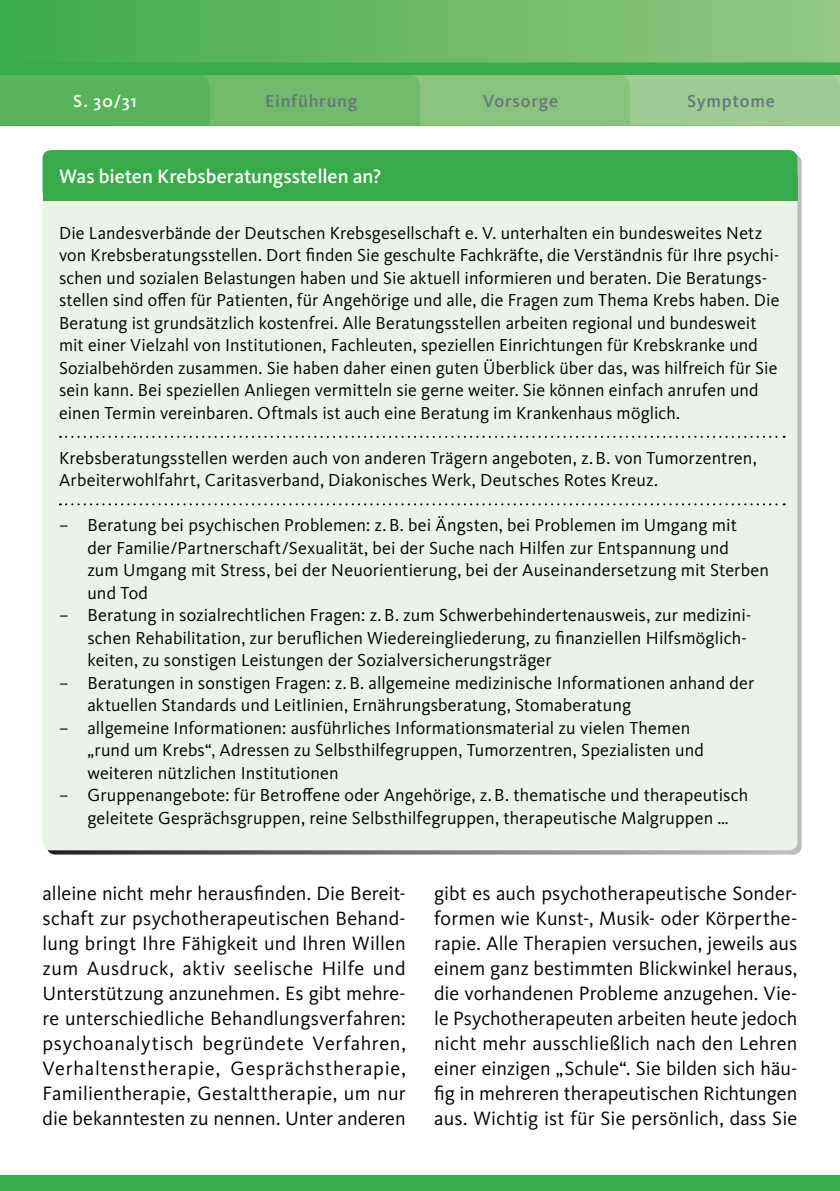
<style>
.page{position:relative;width:840px;height:1191px;background:#fff}
.page>*{position:absolute;margin:0;border:0;box-sizing:border-box;transform-origin:0 0}
.t1{font:20px/25px "Kievit Pro";letter-spacing:.005em;color:#000;text-align:justify}
.t2{font:500 20px "Kievit Pro";letter-spacing:-.005em;color:#fff}
.t3{font:18px/22.4px "Kievit Pro";letter-spacing:.005em;color:#000}
.t4{font:500 18px "Kievit Pro";letter-spacing:.045em;color:#68757d}
.t5{font:500 18px "Kievit Pro";color:#fff}
</style>
<div class="page">
<div style="left:0;top:0;width:839px;height:125px;background:linear-gradient(to right,#3eab48,#95c685)"></div>
<div style="left:0;top:1175px;width:839px;height:16px;background:#37ab49"></div>
<div style="left:43px;top:175px;width:754px;height:675px;background:#e9f3e6;border-radius:9px"></div>
<div style="left:43px;top:150px;width:754px;height:50px;background:#37ab49;border-radius:9px"></div>
<div style="left:43px;top:175px;width:754px;height:25px;background:#37ab49"></div>
<svg style="left:60px;top:436px;width:724px;height:2px"></svg>
<svg style="left:60px;top:503px;width:724px;height:2px"></svg>
<div style="left:0;top:63px;width:839px;height:12px;background:#37ab49"></div>
<svg style="left:0;top:75px;width:839px;height:50px;background:#7bbe74"></svg>
<p class="t5" style="left:73px;top:90px;width:65px">S. 30/31</p>
<p class="t4" style="left:265px;top:90px;width:93px">Einführung</p>
<p class="t4" style="left:482px;top:90px;width:77px">Vorsorge</p>
<p class="t4" style="left:687px;top:90px;width:89px">Symptome</p>
<p class="t2" style="left:59px;top:164px;width:323px">Was bieten Krebsberatungsstellen an?</p>
<p class="t3" style="left:59px;top:221px;width:721px">Die Landesverbände der Deutschen Krebsgesellschaft e. V. unterhalten ein bundesweites Netz von Krebsberatungsstellen. Dort finden Sie geschulte Fachkräfte, die Verständnis für Ihre psychi&shy;schen und sozialen Belastungen haben und Sie aktuell informieren und beraten. Die Beratungs&shy;stellen sind offen für Patienten, für Angehörige und alle, die Fragen zum Thema Krebs haben. Die Beratung ist grundsätzlich kostenfrei. Alle Beratungsstellen arbeiten regional und bundesweit mit einer Vielzahl von Institutionen, Fachleuten, speziellen Einrichtungen für Krebskranke und Sozialbehörden zusammen. Sie haben daher einen guten Überblick über das, was hilfreich für Sie sein kann. Bei speziellen Anliegen vermitteln sie gerne weiter. Sie können einfach anrufen und einen Termin vereinbaren. Oftmals ist auch eine Beratung im Krankenhaus möglich.</p>
<p class="t3" style="left:59px;top:446px;width:698px">Krebsberatungsstellen werden auch von anderen Trägern angeboten, z.B. von Tumorzentren,<br>Arbeiterwohlfahrt, Caritasverband, Diakonisches Werk, Deutsches Rotes Kreuz.</p>
<p class="t3" style="left:87px;top:514px;width:682px;text-indent:-28px">– Beratung bei psychischen Problemen: z.B. bei Ängsten, bei Problemen im Umgang mit<br>der Familie/Partnerschaft/Sexualität, bei der Suche nach Hilfen zur Entspannung und<br>zum Umgang mit Stress, bei der Neuorientierung, bei der Auseinandersetzung mit Sterben und Tod</p>
<p class="t3" style="left:87px;top:604px;width:665px;text-indent:-28px">– Beratung in sozialrechtlichen Fragen: z.B. zum Schwerbehindertenausweis, zur medizini&shy;schen Rehabilitation, zur beruflichen Wiedereingliederung, zu finanziellen Hilfsmöglich&shy;keiten, zu sonstigen Leistungen der Sozialversicherungsträger</p>
<p class="t3" style="left:87px;top:671px;width:668px;text-indent:-28px">– Beratungen in sonstigen Fragen: z.B. allgemeine medizinische Informationen anhand der aktuellen Standards und Leitlinien, Ernährungsberatung, Stomaberatung</p>
<p class="t3" style="left:87px;top:716px;width:617px;text-indent:-28px">– allgemeine Informationen: ausführliches Informationsmaterial zu vielen Themen „rund um Krebs“, Adressen zu Selbsthilfegruppen, Tumorzentren, Spezialisten und weiteren nützlichen Institutionen</p>
<p class="t3" style="left:59px;top:784px;width:690px;text-align:center">– Gruppenangebote: für Betroffene oder Angehörige, z.B. thematische und therapeutisch geleitete Gesprächsgruppen, reine Selbsthilfegruppen, therapeutische Malgruppen …</p>
<p class="t1" style="left:43px;top:881px;width:364px">alleine nicht mehr herausfinden. Die Bereit&shy;schaft zur psychotherapeutischen Behand&shy;lung bringt Ihre Fähigkeit und Ihren Willen zum Ausdruck, aktiv seelische Hilfe und Unterstützung anzunehmen. Es gibt mehre&shy;re unterschiedliche Behandlungsverfahren: psychoanalytisch begründete Verfahren, Verhaltenstherapie, Gesprächstherapie, Familientherapie, Gestalttherapie, um nur die bekanntesten zu nennen. Unter anderen</p>
<p class="t1" style="left:434px;top:881px;width:364px">gibt es auch psychotherapeutische Sonder&shy;formen wie Kunst-, Musik- oder Körperthe&shy;rapie. Alle Therapien versuchen, jeweils aus einem ganz bestimmten Blickwinkel heraus, die vorhandenen Probleme anzugehen. Vie&shy;le Psychotherapeuten arbeiten heute jedoch nicht mehr ausschließlich nach den Lehren einer einzigen „Schule“. Sie bilden sich häu&shy;fig in mehreren therapeutischen Richtungen aus. Wichtig ist für Sie persönlich, dass Sie</p>
</div>
